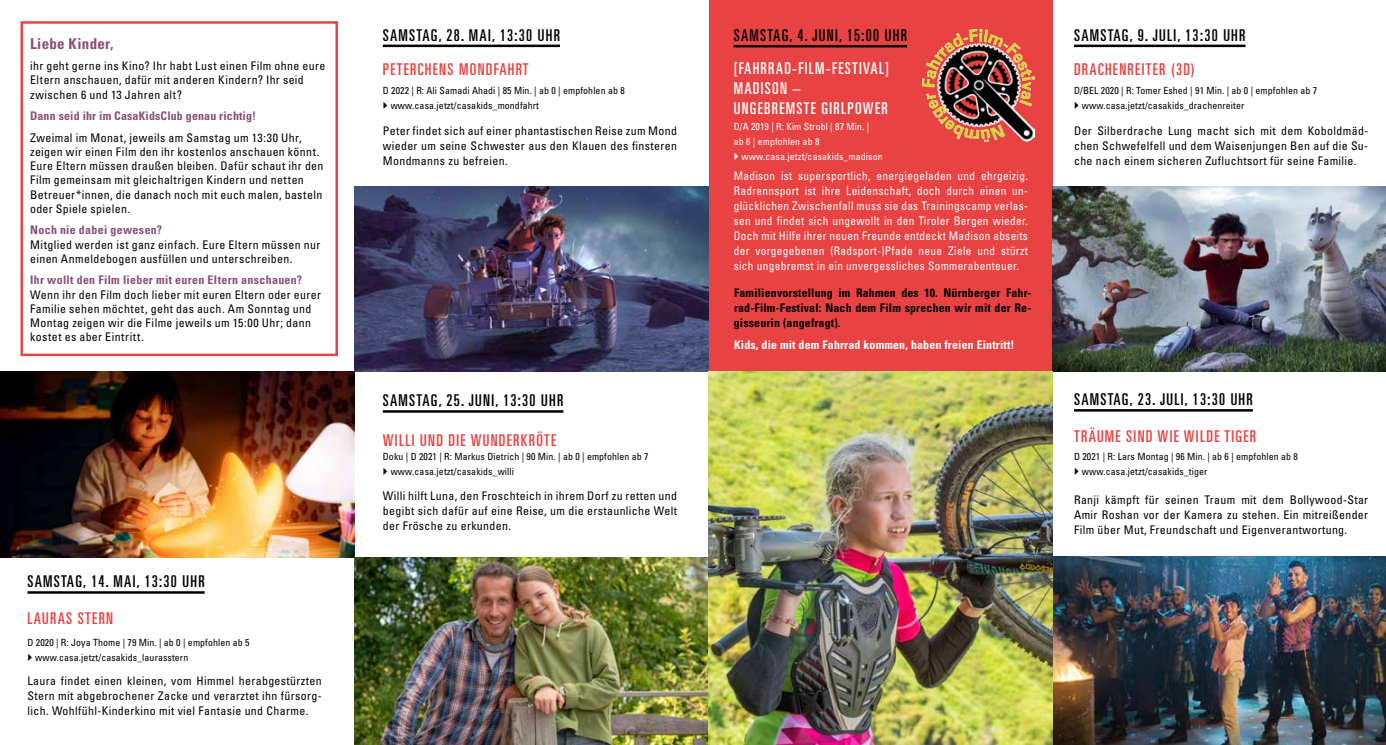
<style>
.page{position:relative;width:1386px;height:745px;background:#fff}
.page>*{position:absolute;margin:0;border:0;box-sizing:border-box;transform-origin:0 0}
.t1{font:ultra-condensed 16.25px "Univers LT Std";letter-spacing:.08em;color:#000}
.t2{font:ultra-condensed 16.25px "Univers LT Std";letter-spacing:.08em;color:#e84242}
.t3{font:ultra-condensed 16.25px/20px "Univers LT Std";letter-spacing:.08em;color:#fff}
.t4{font:700 condensed 15px "Univers LT Std";letter-spacing:.02em;color:#884e76}
.t5{font:condensed 11.88px/14.2px "Univers LT Std";letter-spacing:.03em;color:#000;text-align:justify}
.t6{font:condensed 11.88px/15px "Univers LT Std";letter-spacing:.03em;color:#fff;text-align:justify;scale:.95 1}
.t7{font:700 condensed 11.88px/15px "Univers LT Std";letter-spacing:.015em;color:#000;text-align:justify}
.t8{font:700 condensed 11.88px "Univers LT Std";letter-spacing:.03em;color:#884e76}
.t9{font:700 condensed 11.88px "Univers LT Std";letter-spacing:.015em;color:#fff}
.t10{font:condensed 9.88px/15px "Univers LT Std";letter-spacing:.01em;color:#000}
.t11{font:condensed 9.88px/15px "Univers LT Std";letter-spacing:.01em;color:#fff}
</style>
<div class="page">
<div style="left:709px;top:0;width:343px;height:387px;background:#e84242"></div>
<hr style="left:383px;top:45px;width:177px;height:2px;background:#000">
<img style="left:354px;top:186px;width:355px;height:185px">
<hr style="left:27px;top:591px;width:178px;height:2px;background:#000">
<img style="left:0;top:371px;width:355px;height:186px">
<hr style="left:1074px;top:409px;width:178px;height:2px;background:#000">
<img style="left:1052px;top:556px;width:333px;height:188px">
<img style="left:1052px;top:186px;width:333px;height:185px">
<hr style="left:1074px;top:45px;width:171px;height:2px;background:#000">
<hr style="left:733px;top:45px;width:174px;height:2px;background:#000">
<div style="left:21px;top:21px;width:317px;height:335px;border:2px solid #e84242"></div>
<img style="left:354px;top:557px;width:355px;height:187px">
<hr style="left:383px;top:410px;width:180px;height:2px;background:#000">
<img style="left:709px;top:371px;width:343px;height:373px">
<img style="left:922px;top:29px;width:112px;height:112px">
<p class="t4" style="left:30px;top:34px;width:85px">Liebe Kinder,</p>
<p class="t5" style="left:30px;top:59px;width:297px;text-align:left">ihr geht gerne ins Kino? Ihr habt Lust einen Film ohne eure<br>Eltern anschauen, dafür mit anderen Kindern? Ihr seid zwischen 6 und 13 Jahren alt?</p>
<p class="t8" style="left:30px;top:109px;width:228px">Dann seid ihr im CasaKidsClub genau richtig!</p>
<p class="t5" style="left:30px;top:130px;width:295px;text-align:left">Zweimal im Monat, jeweils am Samstag um 13:30 Uhr, zeigen wir einen Film den ihr kostenlos anschauen könnt.<br>Eure Eltern müssen draußen bleiben. Dafür schaut ihr den Film gemeinsam mit gleichaltrigen Kindern und netten Betreuer*innen, die danach noch mit euch malen, basteln oder Spiele spielen.</p>
<p class="t8" style="left:30px;top:223px;width:134px">Noch nie dabei gewesen?</p>
<p class="t5" style="left:30px;top:237px;width:292px">Mitglied werden ist ganz einfach. Eure Eltern müssen nur einen Anmeldebogen ausfüllen und unterschreiben.</p>
<p class="t8" style="left:30px;top:272px;width:273px">Ihr wollt den Film lieber mit euren Eltern anschauen?</p>
<p class="t5" style="left:30px;top:287px;width:292px;text-align:left">Wenn ihr den Film doch lieber mit euren Eltern oder eurer Familie sehen möchtet, geht das auch. Am Sonntag und Montag zeigen wir die Filme jeweils um 15:00 Uhr; dann kostet es aber Eintritt.</p>
<h1 class="t1" style="left:27px;top:572px;width:179px">SAMSTAG, 14. MAI, 13:30 UHR</h1>
<h1 class="t2" style="left:27px;top:608px;width:87px">LAURAS STERN</h1>
<p class="t10" style="left:35px;top:634px;width:216px;text-indent:-8px">D 2020 | R: Joya Thome | 79 Min. | ab 0 | empfohlen ab 5 www.casa.jetzt/casakids_laurasstern</p>
<p class="t5" style="left:27px;top:673px;width:296px;line-height:15px">Laura findet einen kleinen, vom Himmel herabgestürzten Stern mit abgebrochener Zacke und verarztet ihn fürsorg&shy;lich. Wohlfühl-Kinderkino mit viel Fantasie und Charme.</p>
<h1 class="t1" style="left:383px;top:26px;width:179px">SAMSTAG, 28. MAI, 13:30 UHR</h1>
<h1 class="t1" style="left:733px;top:26px;width:175px">SAMSTAG, 4. JUNI, 15:00 UHR</h1>
<h1 class="t1" style="left:1074px;top:26px;width:173px">SAMSTAG, 9. JULI, 13:30 UHR</h1>
<h1 class="t2" style="left:383px;top:59px;width:147px">PETERCHENS MONDFAHRT</h1>
<p class="t10" style="left:391px;top:83px;width:236px;text-indent:-8px">D 2022 | R: Ali Samadi Ahadi | 85 Min. | ab 0 | empfohlen ab 8 www.casa.jetzt/casakids_mondfahrt</p>
<h1 class="t3" style="left:733px;top:58px;width:157px">[FAHRRAD-FILM-FESTIVAL]<br>MADISON –<br>UNGEBREMSTE GIRLPOWER</h1>
<h1 class="t2" style="left:1074px;top:59px;width:122px">DRACHENREITER (3D)</h1>
<p class="t10" style="left:1081px;top:83px;width:237px;text-indent:-8px">D/BEL 2020 | R: Tomer Eshed | 91 Min. | ab 0 | empfohlen ab 7 www.casa.jetzt/casakids_drachenreiter</p>
<p class="t5" style="left:383px;top:123px;width:296px;line-height:15px">Peter findet sich auf einer phantastischen Reise zum Mond wieder um seine Schwester aus den Klauen des finsteren Mondmanns zu befreien.</p>
<p class="t11" style="left:733px;top:119px;width:137px">D/A 2019 | R: Kim Strobl | 87 Min. | ab 6 | empfohlen ab 8</p>
<p class="t11" style="left:741px;top:149px;width:143px">www.casa.jetzt/casakids_madison</p>
<p class="t5" style="left:1074px;top:123px;width:296px;line-height:15px">Der Silberdrache Lung macht sich mit dem Koboldmäd&shy;chen Schwefelfell und dem Waisenjungen Ben auf die Su&shy;che nach einem sicheren Zufluchtsort für seine Familie.</p>
<p class="t6" style="left:733px;top:168px;width:311px">Madison ist supersportlich, energiegeladen und ehrgeizig.<br>Radrennsport ist ihre Leidenschaft, doch durch einen un&shy;glücklichen Zwischenfall muss sie das Trainingscamp verlas&shy;sen und findet sich ungewollt in den Tiroler Bergen wieder.<br>Doch mit Hilfe ihrer neuen Freunde entdeckt Madison abseits der vorgegebenen (Radsport-)Pfade neue Ziele und stürzt sich ungebremst in ein unvergessliches Sommerabenteuer.</p>
<p class="t7" style="left:733px;top:285px;width:299px">Familienvorstellung im Rahmen des 10. Nürnberger Fahr&shy;rad-Film-Festival: Nach dem Film sprechen wir mit der Re&shy;gisseurin (angefragt).</p>
<p class="t9" style="left:734px;top:337px;width:282px">Kids, die mit dem Fahrrad kommen, haben freien Eintritt!</p>
<h1 class="t1" style="left:383px;top:391px;width:182px">SAMSTAG, 25. JUNI, 13:30 UHR</h1>
<h1 class="t1" style="left:1074px;top:390px;width:180px">SAMSTAG, 23. JULI, 13:30 UHR</h1>
<h1 class="t2" style="left:383px;top:430px;width:175px">WILLI UND DIE WUNDERKRÖTE</h1>
<h1 class="t2" style="left:1074px;top:427px;width:184px">TRÄUME SIND WIE WILDE TIGER</h1>
<p class="t10" style="left:391px;top:448px;width:259px;text-indent:-8px">Doku | D 2021 | R: Markus Dietrich | 90 Min. | ab 0 | empfohlen ab 7 www.casa.jetzt/casakids_willi</p>
<p class="t10" style="left:1081px;top:448px;width:217px;text-indent:-8px">D 2021 | R: Lars Montag | 96 Min. | ab 6 | empfohlen ab 8 www.casa.jetzt/casakids_tiger</p>
<p class="t5" style="left:383px;top:487px;width:296px;line-height:15px">Willi hilft Luna, den Froschteich in ihrem Dorf zu retten und begibt sich dafür auf eine Reise, um die erstaunliche Welt der Frösche zu erkunden.</p>
<p class="t5" style="left:1074px;top:491px;width:296px;line-height:15px">Ranji kämpft für seinen Traum mit dem Bollywood-Star Amir Roshan vor der Kamera zu stehen. Ein mitreißender Film über Mut, Freundschaft und Eigenverantwortung.</p>
</div>
